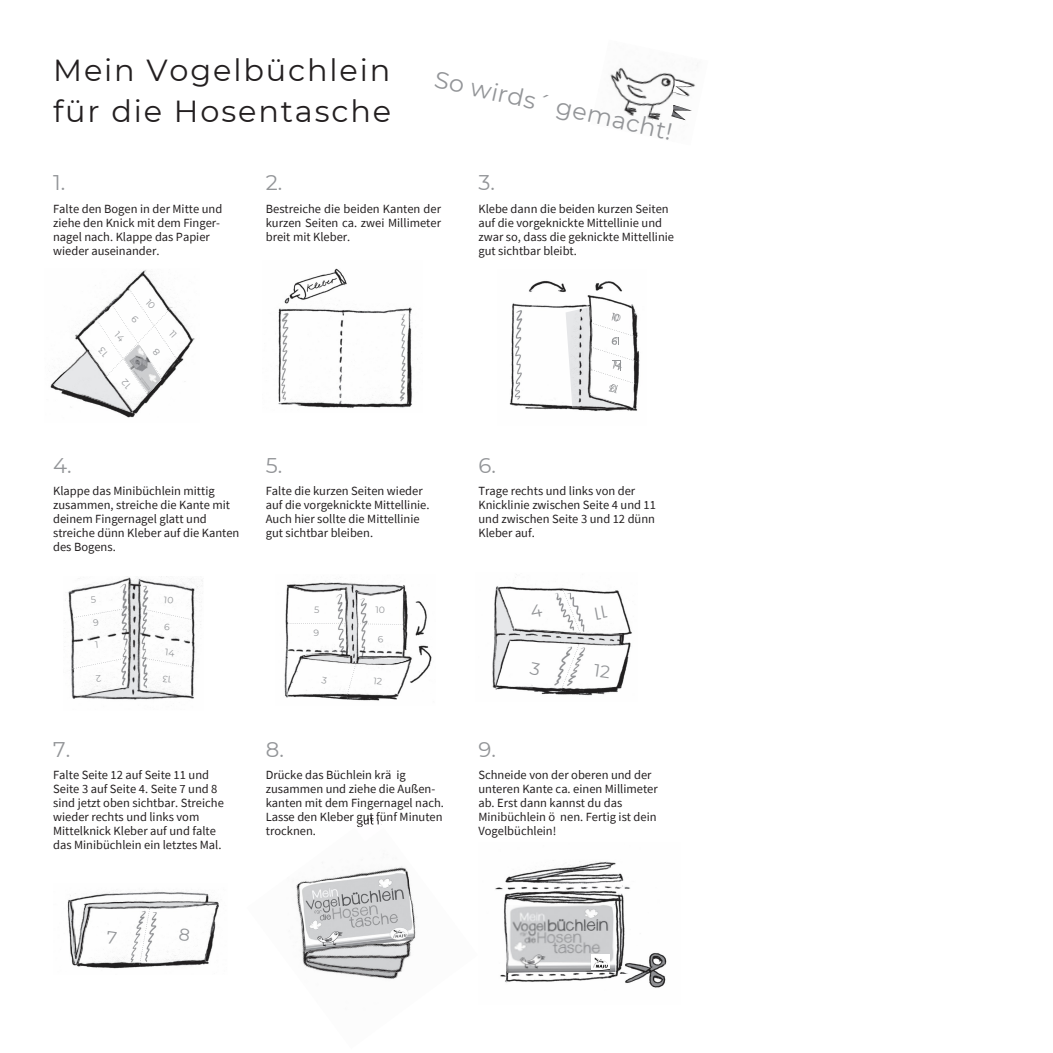
<style>
.page{position:relative;width:1053px;height:1053px;background:#fff}
.page>*{position:absolute;margin:0;border:0;box-sizing:border-box;transform-origin:0 0}
.t1{font:30.38px/40.2px "Montserrat";letter-spacing:.06em;color:#231f20}
.t2{font:23.88px "Montserrat";color:#939598}
.t3{font:21.25px "Montserrat";color:#939598}
.t4{font:12.5px/14px "Source Sans Pro";color:#231f20}
</style>
<div class="page">
<img style="left:610px;top:67px;width:86px;height:53px">
<img style="left:610px;top:106px;width:43px;height:14px">
<img style="left:671px;top:105px;width:21px;height:16px">
<img style="left:278px;top:268px;width:140px;height:140px">
<img style="left:53px;top:351px;width:80px;height:62px">
<img style="left:65px;top:576px;width:138px;height:124px">
<svg style="left:72px;top:657px;width:7px;height:12px"></svg>
<img style="left:79px;top:584px;width:98px;height:114px">
<img style="left:284px;top:581px;width:148px;height:120px">
<img style="left:294px;top:584px;width:115px;height:81px">
<svg style="left:347px;top:664px;width:9px;height:32px"></svg>
<svg style="left:358px;top:623px;width:46px;height:2px"></svg>
<img style="left:492px;top:577px;width:140px;height:119px">
<svg style="left:561px;top:688px;width:18px;height:3px"></svg>
<img style="left:495px;top:587px;width:127px;height:101px">
<img style="left:566px;top:307px;width:65px;height:103px">
<img style="left:67px;top:890px;width:152px;height:79px">
<img style="left:69px;top:901px;width:146px;height:64px">
<svg style="left:357px;top:816px;width:25px;height:12px"></svg>
<img style="left:307px;top:952px;width:104px;height:6px">
<img style="left:309px;top:956px;width:95px;height:17px">
<img style="left:317px;top:956px;width:87px;height:3px">
<img style="left:306px;top:958px;width:91px;height:21px">
<img style="left:308px;top:959px;width:89px;height:14px">
<img style="left:495px;top:861px;width:172px;height:127px">
<img style="left:298px;top:871px;width:117px;height:81px">
<img style="left:311px;top:946px;width:43px;height:5px">
<img style="left:591px;top:955px;width:19px;height:15px">
<svg style="left:98px;top:288px;width:81px;height:107px"></svg>
<svg style="left:591px;top:313px;width:46px;height:80px"></svg>
<svg style="left:140px;top:649px;width:52px;height:18px"></svg>
<svg style="left:73px;top:596px;width:54px;height:30px"></svg>
<svg style="left:95px;top:641px;width:3px;height:7px"></svg>
<svg style="left:96px;top:675px;width:5px;height:7px"></svg>
<svg style="left:141px;top:596px;width:52px;height:35px"></svg>
<svg style="left:163px;top:675px;width:8px;height:7px"></svg>
<svg style="left:314px;top:606px;width:5px;height:7px"></svg>
<svg style="left:288px;top:623px;width:58px;height:13px"></svg>
<svg style="left:375px;top:606px;width:9px;height:7px"></svg>
<svg style="left:321px;top:676px;width:6px;height:8px"></svg>
<svg style="left:373px;top:677px;width:9px;height:7px"></svg>
<svg style="left:378px;top:636px;width:5px;height:7px"></svg>
<svg style="left:529px;top:661px;width:11px;height:14px"></svg>
<svg style="left:107px;top:931px;width:10px;height:13px"></svg>
<svg style="left:179px;top:928px;width:11px;height:13px"></svg>
<svg style="left:593px;top:664px;width:17px;height:14px"></svg>
<svg style="left:595px;top:605px;width:12px;height:14px"></svg>
<svg style="left:530px;top:604px;width:13px;height:14px"></svg>
<p class="t1" style="left:53px;top:50px;width:339px">Mein Vogelbüchlein für die Hosentasche</p>
<p class="t3" style="left:53px;top:169px;width:14px">1.</p>
<p class="t3" style="left:266px;top:169px;width:18px">2.</p>
<p class="t2" style="left:438px;top:64px;width:245px;rotate:13deg">So wirds´ gemacht!</p>
<p class="t3" style="left:478px;top:169px;width:18px">3.</p>
<p class="t4" style="left:53px;top:201px;width:171px">Falte den Bogen in der Mitte und ziehe den Knick mit dem Finger&shy;nagel nach. Klappe das Papier wieder auseinander.</p>
<h3 class="t4" style="left:266px;top:201px;width:177px;text-align:justify">Bestreiche die beiden Kanten der kurzen Seiten ca. zwei Millimeter breit mit Kleber.</h3>
<p class="t4" style="left:478px;top:201px;width:197px">Klebe dann die beiden kurzen Seiten auf die vorgeknickte Mittellinie und zwar so, dass die geknickte Mittellinie gut sichtbar bleibt.</p>
<p class="t3" style="left:53px;top:452px;width:20px">4.</p>
<p class="t3" style="left:266px;top:452px;width:18px">5.</p>
<p class="t3" style="left:478px;top:452px;width:19px">6.</p>
<p class="t4" style="left:53px;top:483px;width:188px">Klappe das Minibüchlein mittig zusammen, streiche die Kante mit deinem Fingernagel glatt und streiche dünn Kleber auf die Kanten des Bogens.</p>
<p class="t4" style="left:266px;top:483px;width:165px">Falte die kurzen Seiten wieder auf die vorgeknickte Mittellinie.<br>Auch hier sollte die Mittellinie gut sichtbar bleiben.</p>
<p class="t4" style="left:478px;top:483px;width:179px">Trage rechts und links von der<br>Knicklinie zwischen Seite 4 und 11 und zwischen Seite 3 und 12 dünn<br>Kleber auf.</p>
<p class="t3" style="left:53px;top:736px;width:19px">7.</p>
<p class="t4" style="left:53px;top:768px;width:172px">Falte Seite 12 auf Seite 11 und<br>Seite 3 auf Seite 4. Seite 7 und 8 sind jetzt oben sichtbar. Streiche wieder rechts und links vom<br>Mittelknick Kleber auf und falte das Minibüchlein ein letztes Mal.</p>
<p class="t3" style="left:266px;top:736px;width:20px">8.</p>
<h4 class="t4" style="left:266px;top:768px;width:180px">Drücke das Büchlein krä ig zusammen und ziehe die Außen&shy;kanten mit dem Fingernagel nach.<br>Lasse den Kleber gut fünf Minuten trocknen.</h4>
<p class="t3" style="left:478px;top:736px;width:19px">9.</p>
<p class="t4" style="left:478px;top:768px;width:181px">Schneide von der oberen und der unteren Kante ca. einen Millimeter ab. Erst dann kannst du das<br>Minibüchlein ö nen. Fertig ist dein<br>Vogelbüchlein!</p>
</div>
